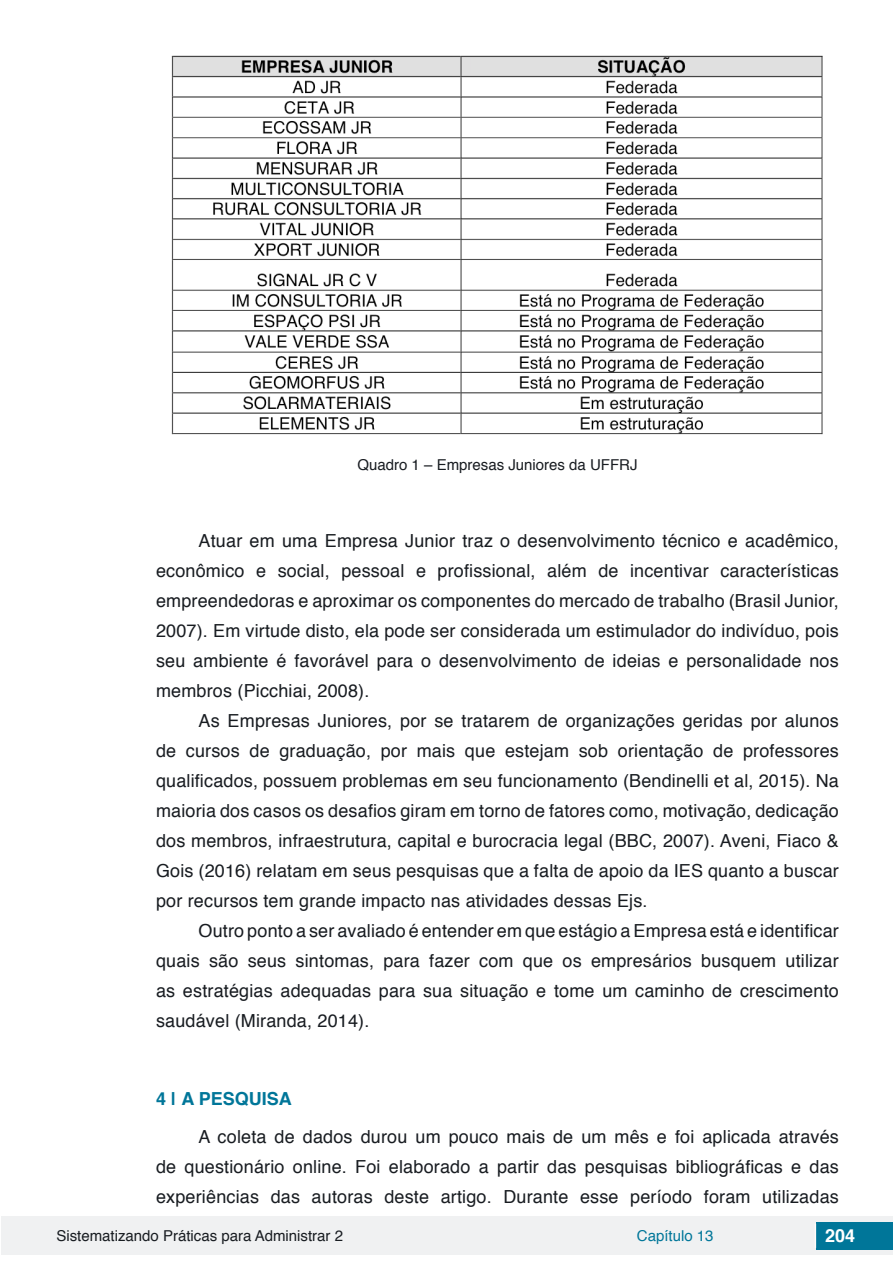
<style>
.page{position:relative;width:893px;height:1263px;background:#fff}
.page>*{position:absolute;margin:0;border:0;box-sizing:border-box;transform-origin:0 0}
.txt{font:18px/30px "Helvetica";letter-spacing:.01em;color:#181c21;text-align:justify}
.t1{font:700 18px "Helvetica";color:#007699}
.t2{font:700 18px "Helvetica";color:#fff}
.ref_tabelas{font:15px "Helvetica";color:#181c21}
.t3{font:15px "Helvetica";color:#007699}
</style>
<div class="page">
<div style="left:1px;top:1216px;width:891px;height:38px;background:#f0f1f2"></div>
<div style="left:816px;top:1222px;width:77px;height:27px;background:#007699"></div>
<svg style="left:815px;top:1224px;width:1px;height:24px"></svg>
<img style="left:171px;top:55px;width:652px;height:380px">
<p class="ref_tabelas" style="left:357px;top:453px;width:282px">Quadro 1 – Empresas Juniores da UFFRJ</p>
<p class="txt" style="left:156px;top:526px;width:684px;text-indent:43px">Atuar em uma Empresa Junior traz o desenvolvimento técnico e acadêmico, econômico e social, pessoal e profissional, além de incentivar características empreendedoras e aproximar os componentes do mercado de trabalho (Brasil Junior, 2007). Em virtude disto, ela pode ser considerada um estimulador do indivíduo, pois seu ambiente é favorável para o desenvolvimento de ideias e personalidade nos membros (Picchiai, 2008).</p>
<p class="txt" style="left:156px;top:706px;width:684px;text-indent:43px">As Empresas Juniores, por se tratarem de organizações geridas por alunos de cursos de graduação, por mais que estejam sob orientação de professores qualificados, possuem problemas em seu funcionamento (Bendinelli et al, 2015). Na maioria dos casos os desafios giram em torno de fatores como, motivação, dedicação dos membros, infraestrutura, capital e burocracia legal (BBC, 2007). Aveni, Fiaco &amp; Gois (2016) relatam em seus pesquisas que a falta de apoio da IES quanto a buscar por recursos tem grande impacto nas atividades dessas Ejs.</p>
<p class="txt" style="left:156px;top:916px;width:684px;text-indent:43px">Outro ponto a ser avaliado é entender em que estágio a Empresa está e identificar quais são seus sintomas, para fazer com que os empresários busquem utilizar as estratégias adequadas para sua situação e tome um caminho de crescimento saudável (Miranda, 2014).</p>
<p class="t1" style="left:156px;top:1084px;width:137px">4 | A PESQUISA</p>
<p class="txt" style="left:156px;top:1122px;width:684px;text-indent:43px">A coleta de dados durou um pouco mais de um mês e foi aplicada através de questionário online. Foi elaborado a partir das pesquisas bibliográficas e das experiências das autoras deste artigo. Durante esse período foram utilizadas</p>
<p class="ref_tabelas" style="left:56px;top:1224px;width:288px">Sistematizando Práticas para Administrar 2</p>
<p class="t3" style="left:637px;top:1224px;width:78px">Capítulo 13</p>
<p class="t2" style="left:825px;top:1221px;width:32px">204</p>
</div>
